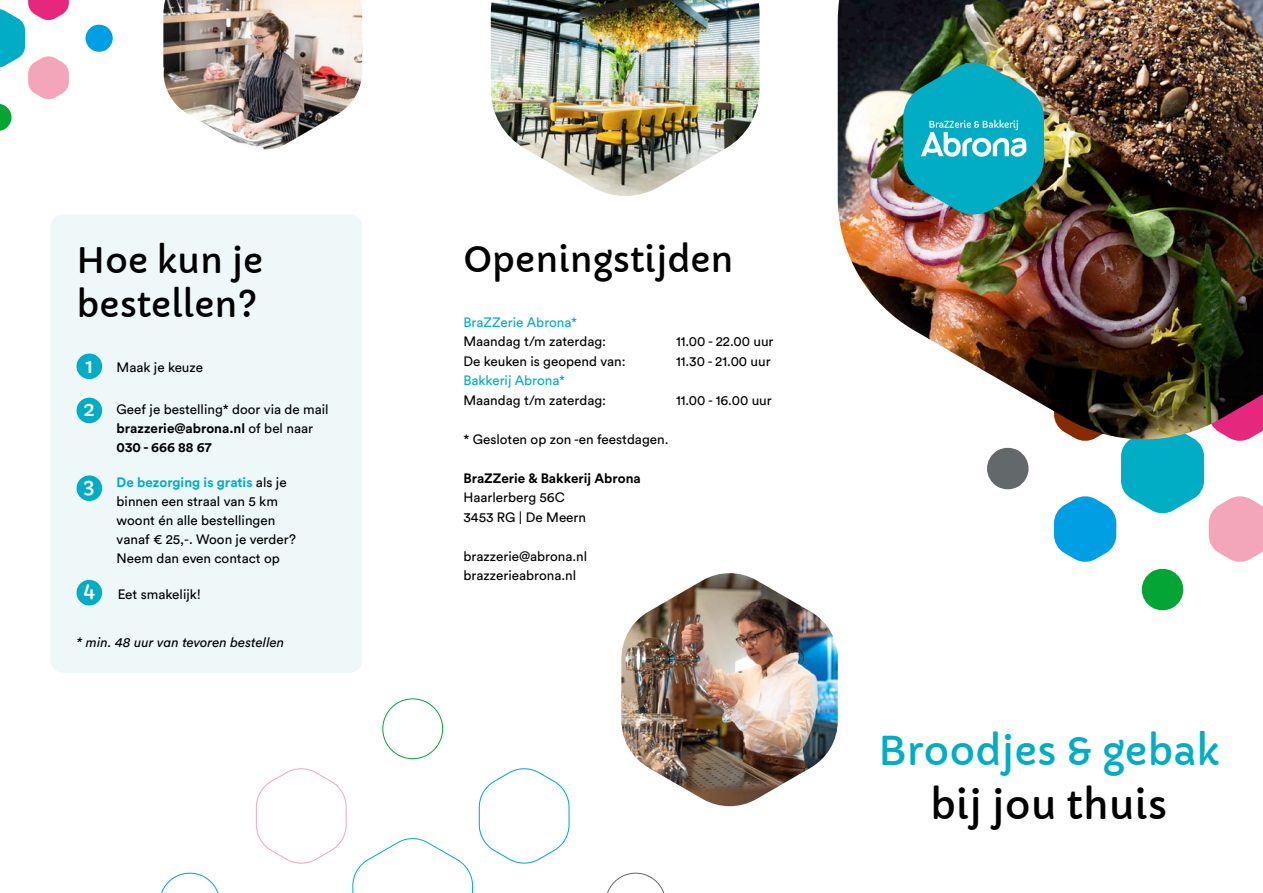
<style>
.page{position:relative;width:1263px;height:893px;background:#fff}
.page>*{position:absolute;margin:0;border:0;box-sizing:border-box;transform-origin:0 0}
.t1{font:39px "Capriola";color:#00adc5}
.t2{font:39px "Capriola";color:#000}
.t3{font:34.5px/44.5px "Capriola";color:#000}
.t4{font:20.55px/43.2px "Capriola";color:#fff}
.t5{font:13.5px/19px "Circular Std";color:#000}
.t6{font:13.5px "Circular Std";color:#00adc5}
.t7{font:italic 13.5px "Circular Std";color:#000}
.t8{font:700 13.5px "Circular Std";color:#000}
.s1{font-weight:700}
.s2{font-weight:700;color:#00adc5}
</style>
<div class="page">
<svg style="left:479px;top:768px;width:91px;height:96px"></svg>
<svg style="left:256px;top:768px;width:217px;height:125px"></svg>
<svg style="left:607px;top:872px;width:58px;height:21px"></svg>
<svg style="left:161px;top:872px;width:58px;height:21px"></svg>
<svg style="left:382px;top:698px;width:61px;height:62px"></svg>
<div style="left:50px;top:214px;width:312px;height:459px;background:#eef8f9;border-radius:13px"></div>
<svg style="left:987px;top:447px;width:41px;height:43px"></svg>
<svg style="left:1054px;top:441px;width:209px;height:170px"></svg>
<img style="left:838px;top:0;width:425px;height:441px">
<img style="left:903px;top:63px;width:141px;height:151px">
<svg style="left:86px;top:24px;width:27px;height:28px"></svg>
<svg style="left:0;top:0;width:69px;height:131px"></svg>
<img style="left:163px;top:0;width:199px;height:150px">
<img style="left:491px;top:0;width:268px;height:196px">
<img style="left:621px;top:573px;width:217px;height:233px">
<div style="left:77px;top:354px;width:25px;height:25px;background:#00adc5;border-radius:50%"></div>
<div style="left:77px;top:398px;width:25px;height:25px;background:#00adc5;border-radius:50%"></div>
<div style="left:77px;top:475px;width:25px;height:26px;background:#00adc5;border-radius:50%"></div>
<div style="left:77px;top:580px;width:25px;height:25px;background:#00adc5;border-radius:50%"></div>
<h2 class="t3" style="left:77px;top:238px;width:188px">Hoe kun je bestellen?</h2>
<h2 class="t3" style="left:463px;top:238px;width:272px">Openingstijden</h2>
<p class="t6" style="left:463px;top:314px;width:115px">BraZZerie Abrona*</p>
<p class="t5" style="left:463px;top:332px;width:144px">Maandag t/m zaterdag:</p>
<p class="t5" style="left:676px;top:332px;width:99px">11.00 - 22.00 uur</p>
<p class="t5" style="left:463px;top:351px;width:164px">De keuken is geopend van:</p>
<p class="t5" style="left:676px;top:351px;width:96px">11.30 - 21.00 uur</p>
<p class="t6" style="left:463px;top:372px;width:103px">Bakkerij Abrona*</p>
<p class="t5" style="left:463px;top:390px;width:144px">Maandag t/m zaterdag:</p>
<p class="t5" style="left:676px;top:390px;width:97px">11.00 - 16.00 uur</p>
<p class="t5" style="left:463px;top:429px;width:206px">* Gesloten op zon -en feestdagen.</p>
<p class="t8" style="left:463px;top:469px;width:179px">BraZZerie &amp; Bakkerij Abrona</p>
<p class="t5" style="left:463px;top:488px;width:124px;line-height:19.5px">Haarlerberg 56C<br>3453 RG | De Meern</p>
<p class="t5" style="left:463px;top:546px;width:125px;line-height:19.5px">brazzerie@abrona.nl brazzerieabrona.nl</p>
<h3 class="t4" style="left:83px;top:344px;width:13px">1<br>2</h3>
<p class="t5" style="left:117px;top:357px;width:88px">Maak je keuze</p>
<p class="t5" style="left:117px;top:400px;width:213px">Geef je bestelling* door via de mail <span class="s1">brazzerie@abrona.nl</span> of bel naar<br><span class="s1">030 - 666 88 67</span></p>
<p class="t5" style="left:117px;top:472px;width:181px"><span class="s2">De bezorging is gratis</span> als je binnen een straal van 5 km woont én alle bestellingen vanaf € 25,-. Woon je verder?<br>Neem dan even contact op</p>
<p class="t5" style="left:118px;top:584px;width:85px">Eet smakelijk!</p>
<p class="t7" style="left:77px;top:634px;width:209px">* min. 48 uur van tevoren bestellen</p>
<h3 class="t4" style="left:83px;top:464px;width:13px">3</h3>
<h3 class="t4" style="left:83px;top:569px;width:13px">4</h3>
<h1 class="t1" style="left:878px;top:727px;width:342px">Broodjes &amp; gebak</h1>
<h1 class="t2" style="left:930px;top:781px;width:239px">bij jou thuis</h1>
</div>
